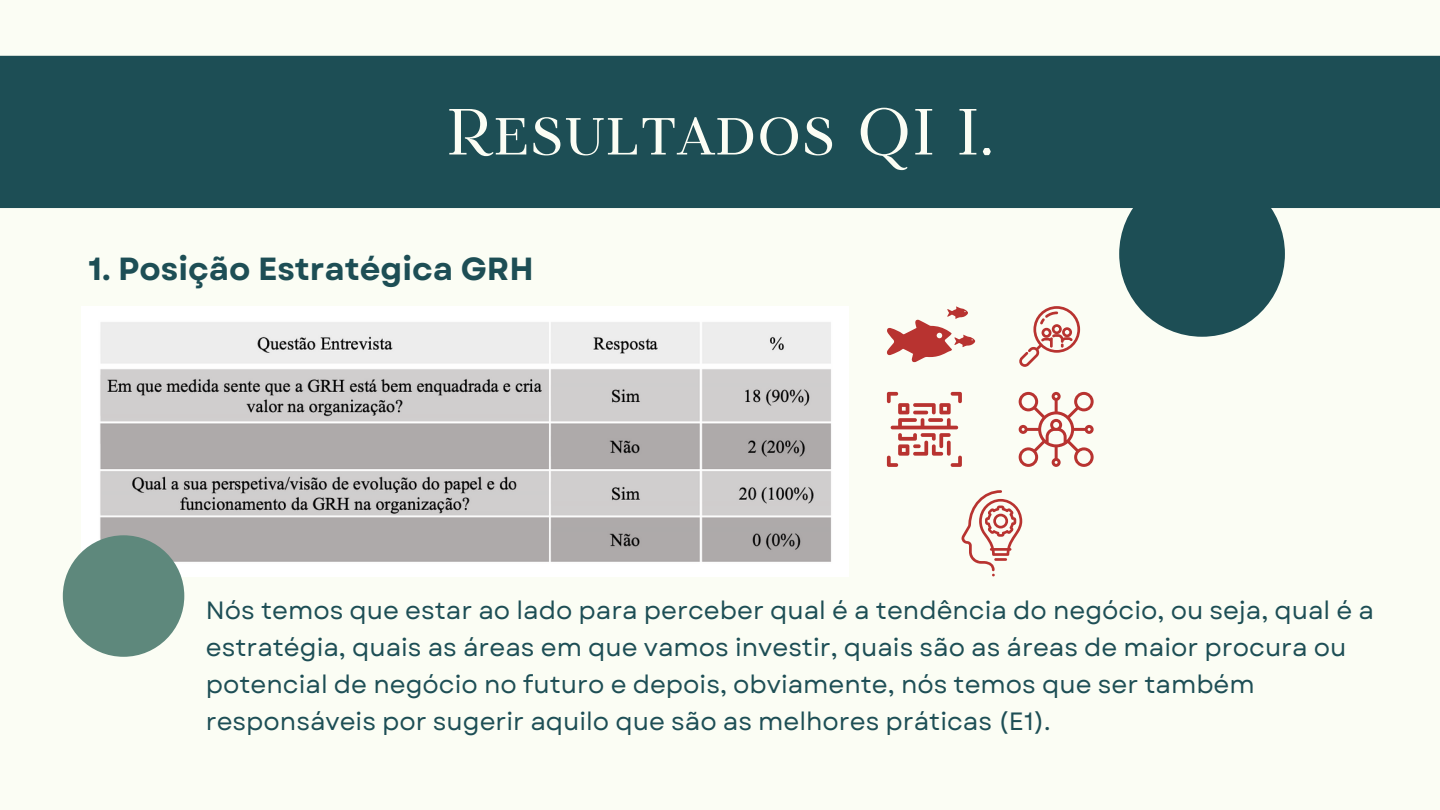
<style>
.page{position:relative;width:1440px;height:810px;background:#fbfdf4}
.page>*{position:absolute;margin:0;border:0;box-sizing:border-box;transform-origin:0 0}
.t1{font:65px "TT Tsars A";color:#fbfdf4}
.t2{font:700 32px "Garet";color:#1d4e55}
.t3{font:25px/36.8px "Garet";color:#1d4e55}
</style>
<div class="page">
<div style="left:1119px;top:171px;width:166px;height:166px;background:#1d4e55;border-radius:50%"></div>
<div style="left:0;top:56px;width:1440px;height:152px;background:#1d4e55"></div>
<img style="left:81px;top:306px;width:767px;height:271px">
<div style="left:63px;top:535px;width:121px;height:122px;background:#5e887c;border-radius:50%"></div>
<svg style="left:887px;top:306px;width:88px;height:56px"></svg>
<svg style="left:887px;top:392px;width:75px;height:75px"></svg>
<svg style="left:1019px;top:306px;width:61px;height:61px"></svg>
<svg style="left:1019px;top:392px;width:75px;height:75px"></svg>
<svg style="left:962px;top:490px;width:60px;height:86px"></svg>
<h1 class="t1" style="left:446px;top:96px;width:549px">Resultados QI I.</h1>
<p class="t2" style="left:89px;top:245px;width:447px">1. Posição Estratégica GRH</p>
<p class="t3" style="left:206px;top:592px;width:1170px">Nós temos que estar ao lado para perceber qual é a tendência do negócio, ou seja, qual é a estratégia, quais as áreas em que vamos investir, quais são as áreas de maior procura ou potencial de negócio no futuro e depois, obviamente, nós temos que ser também responsáveis por sugerir aquilo que são as melhores práticas (E1).</p>
</div>
